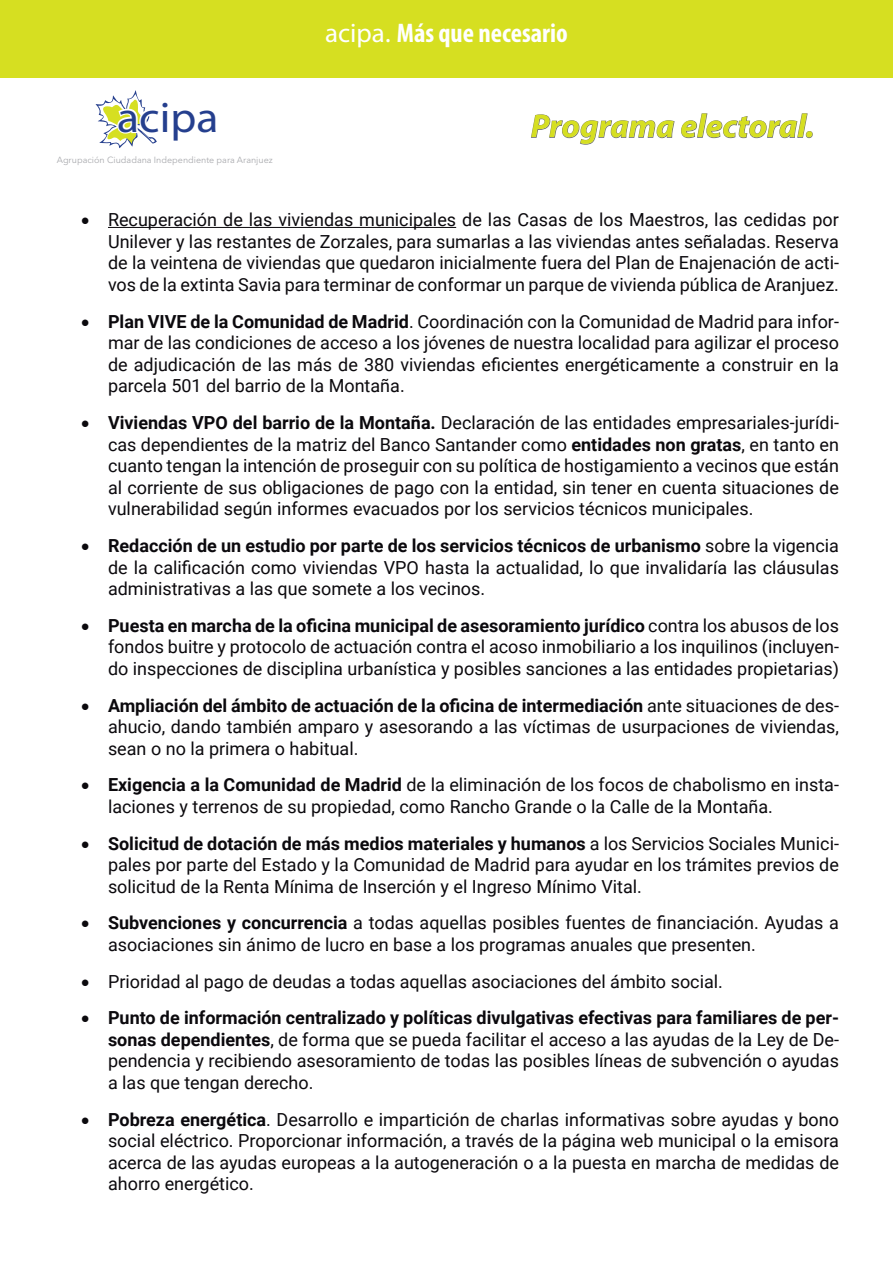
<style>
.page{position:relative;width:893px;height:1263px;background:#fff}
.page>*{position:absolute;margin:0;border:0;box-sizing:border-box;transform-origin:0 0}
.t1{font:43.35px "Myriad Pro";color:#253f8e;scale:1.05 1}
.t2{font:italic 700 33px "Myriad Pro";color:#d6df21}
.t3{font:700 condensed 27px "Myriad Pro";color:#fff}
.t4{font:18px/21.6px "Roboto";color:#0b090d;text-align:justify}
.t5{font:8.85px "Avenir Next LT Pro";color:#a8a9ad}
.s1{font-weight:400;font-stretch:normal}
.s2{font-weight:700}
</style>
<div class="page">
<div style="left:0;top:0;width:893px;height:78px;background:#d6df21"></div>
<svg style="left:96px;top:90px;width:61px;height:58px"></svg>
<svg style="left:531px;top:114px;width:144px;height:31px"></svg>
<svg style="left:681px;top:113px;width:131px;height:25px"></svg>
<hr style="left:108px;top:227px;width:348px;height:1px;background:#0b090d">
<h1 class="t1" style="left:117px;top:90px;width:98px">acipa</h1>
<p class="t5" style="left:57px;top:155px;width:217px">Agrupación Ciudadana Independiente para Aranjuez</p>
<h3 class="t3" style="left:325px;top:16px;width:244px"><span class="s1">acipa.</span> Más que necesario</h3>
<h2 class="t2" style="left:531px;top:105px;width:285px">Programa electoral.</h2>
<p class="t4" style="left:108px;top:208px;width:732px;text-indent:-27px">• Recuperación de las viviendas municipales de las Casas de los Maestros, las cedidas por Unilever y las restantes de Zorzales, para sumarlas a las viviendas antes señaladas. Reserva de la veintena de viviendas que quedaron inicialmente fuera del Plan de Enajenación de acti&shy;vos de la extinta Savia para terminar de conformar un parque de vivienda pública de Aranjuez.</p>
<p class="t4" style="left:108px;top:310px;width:732px;text-indent:-27px">• <span class="s2">Plan VIVE de la Comunidad de Madrid</span>. Coordinación con la Comunidad de Madrid para infor&shy;mar de las condiciones de acceso a los jóvenes de nuestra localidad para agilizar el proceso de adjudicación de las más de 380 viviendas eficientes energéticamente a construir en la parcela 501 del barrio de la Montaña.</p>
<p class="t4" style="left:108px;top:411px;width:732px;text-indent:-27px">• <span class="s2">Viviendas VPO del barrio de la Montaña.</span> Declaración de las entidades empresariales-jurídi&shy;cas dependientes de la matriz del Banco Santander como <span class="s2">entidades non gratas</span>, en tanto en cuanto tengan la intención de proseguir con su política de hostigamiento a vecinos que están al corriente de sus obligaciones de pago con la entidad, sin tener en cuenta situaciones de vulnerabilidad según informes evacuados por los servicios técnicos municipales.</p>
<p class="t4" style="left:108px;top:534px;width:732px;text-indent:-27px">• <span class="s2">Redacción de un estudio por parte de los servicios técnicos de urbanismo</span> sobre la vigencia de la calificación como viviendas VPO hasta la actualidad, lo que invalidaría las cláusulas administrativas a las que somete a los vecinos.</p>
<p class="t4" style="left:108px;top:614px;width:732px;text-indent:-27px">• <span class="s2">Puesta en marcha de la oficina municipal de asesoramiento jurídico</span> contra los abusos de los fondos buitre y protocolo de actuación contra el acoso inmobiliario a los inquilinos (incluyen&shy;do inspecciones de disciplina urbanística y posibles sanciones a las entidades propietarias)</p>
<p class="t4" style="left:108px;top:694px;width:732px;text-indent:-27px">• <span class="s2">Ampliación del ámbito de actuación de la oficina de intermediación</span> ante situaciones de des&shy;ahucio, dando también amparo y asesorando a las víctimas de usurpaciones de viviendas, sean o no la primera o habitual.</p>
<p class="t4" style="left:108px;top:773px;width:732px;text-indent:-27px">• <span class="s2">Exigencia a la Comunidad de Madrid</span> de la eliminación de los focos de chabolismo en insta&shy;laciones y terrenos de su propiedad, como Rancho Grande o la Calle de la Montaña.</p>
<p class="t4" style="left:108px;top:832px;width:732px;text-indent:-27px">• <span class="s2">Solicitud de dotación de más medios materiales y humanos</span> a los Servicios Sociales Munici&shy;pales por parte del Estado y la Comunidad de Madrid para ayudar en los trámites previos de solicitud de la Renta Mínima de Inserción y el Ingreso Mínimo Vital.</p>
<p class="t4" style="left:108px;top:911px;width:732px;text-indent:-27px">• <span class="s2">Subvenciones y concurrencia</span> a todas aquellas posibles fuentes de financiación. Ayudas a asociaciones sin ánimo de lucro en base a los programas anuales que presenten.</p>
<p class="t4" style="left:81px;top:970px;width:643px">• Prioridad al pago de deudas a todas aquellas asociaciones del ámbito social.</p>
<p class="t4" style="left:108px;top:1006px;width:732px;text-indent:-27px">• <span class="s2">Punto de información centralizado y políticas divulgativas efectivas para familiares de per&shy;sonas dependientes</span>, de forma que se pueda facilitar el acceso a las ayudas de la Ley de De&shy;pendencia y recibiendo asesoramiento de todas las posibles líneas de subvención o ayudas a las que tengan derecho.</p>
<p class="t4" style="left:108px;top:1108px;width:732px;text-indent:-27px">• <span class="s2">Pobreza energética</span>. Desarrollo e impartición de charlas informativas sobre ayudas y bono social eléctrico. Proporcionar información, a través de la página web municipal o la emisora acerca de las ayudas europeas a la autogeneración o a la puesta en marcha de medidas de ahorro energético.</p>
</div>
